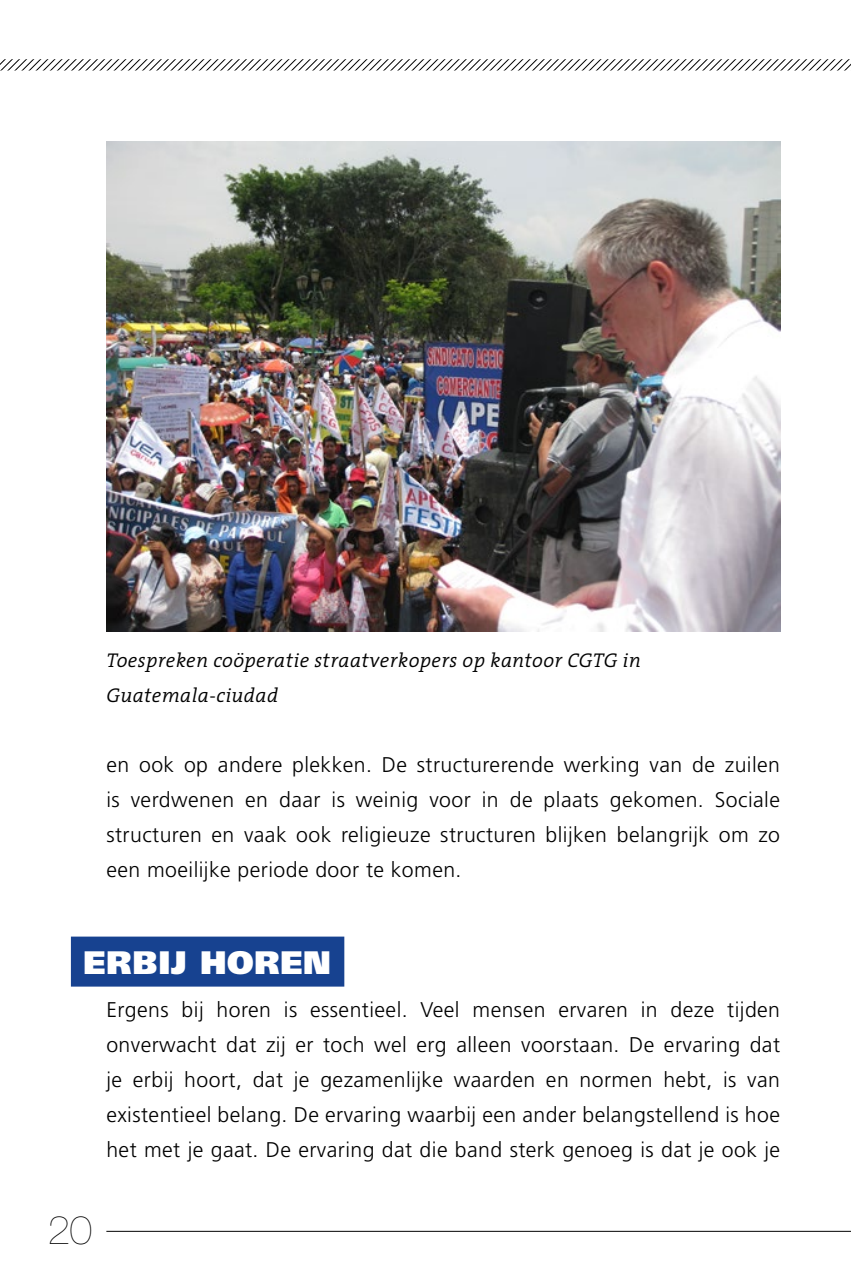
<style>
.page{position:relative;width:851px;height:1276px;background:#fff}
.page>*{position:absolute;margin:0;border:0;box-sizing:border-box;transform-origin:0 0}
.t1{font:200 40px "Helvetica Neue LT Std";color:#000}
.t2{font:900 32.5px "Frutiger LT Std";letter-spacing:.02em;color:#fff}
.t3{font:300 21.25px/35px "Frutiger LT Std";letter-spacing:.02em;color:#000;text-align:justify}
.t4{font:italic 300 20px/35px "The Serif";letter-spacing:.02em;color:#000}
</style>
<div class="page">
<div style="left:71px;top:936px;width:273px;height:50px;background:#174290"></div>
<img style="left:106px;top:141px;width:674px;height:490px">
<svg style="left:0;top:59px;width:850px;height:12px"></svg>
<hr style="left:106px;top:1231px;width:744px;height:1px;background:#000">
<p class="t4" style="left:106px;top:641px;width:536px">Toespreken coöperatie straatverkopers op kantoor CGTG in<br>Guatemala-ciudad</p>
<p class="t3" style="left:106px;top:747px;width:675px">en ook op andere plekken. De structurerende werking van de zuilen is verdwenen en daar is weinig voor in de plaats gekomen. Sociale structuren en vaak ook religieuze structuren blijken belangrijk om zo een moeilijke periode door te komen.</p>
<h2 class="t2" style="left:84px;top:943px;width:249px">ERBIJ HOREN</h2>
<p class="t3" style="left:106px;top:992px;width:675px">Ergens bij horen is essentieel. Veel mensen ervaren in deze tijden onverwacht dat zij er toch wel erg alleen voorstaan. De ervaring dat je erbij hoort, dat je gezamenlijke waarden en normen hebt, is van existentieel belang. De ervaring waarbij een ander belangstellend is hoe het met je gaat. De ervaring dat die band sterk genoeg is dat je ook je</p>
<h1 class="t1" style="left:48px;top:1207px;width:46px">20</h1>
</div>
